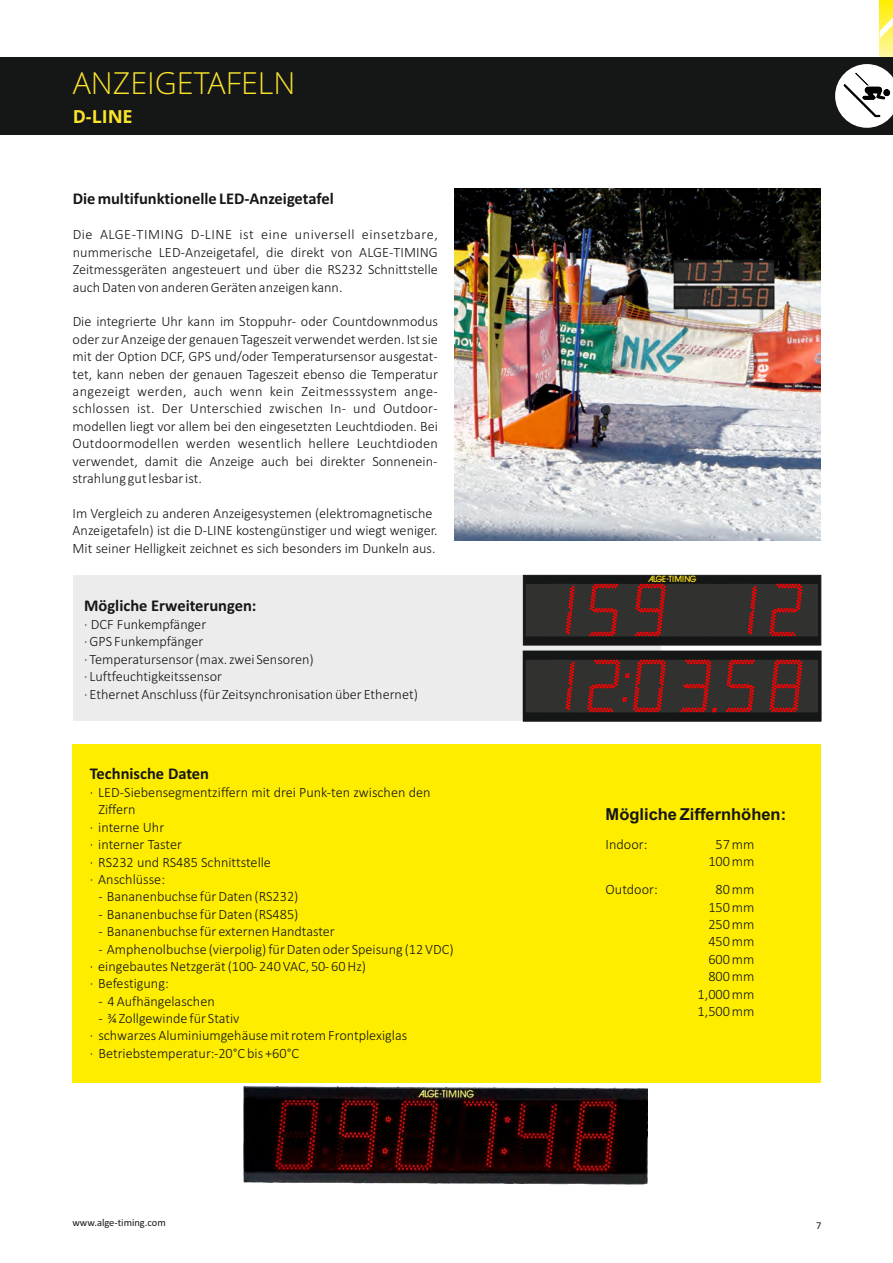
<style>
.page{position:relative;width:893px;height:1263px;background:#fff}
.page>*{position:absolute;margin:0;border:0;box-sizing:border-box;transform-origin:0 0}
.t1{font:300 30.45px "Open Sans";color:#f9e32c}
.t2{font:700 18px "Open Sans";color:#f9e32c}
.t3{font:700 16.5px "Calibri";color:#151616}
.t4{font:700 16.5px "Arial";color:#151616}
.t5{font:300 14.25px/17.4px "Calibri";color:#151616}
.t6{font:10.5px "Calibri";color:#151616}
.t7{font:8.7px "Alge Timing";color:#fbe116}
</style>
<div class="page">
<svg style="left:880px;top:0;width:13px;height:57px"></svg>
<svg style="left:880px;top:17px;width:13px;height:21px"></svg>
<div style="left:0;top:57px;width:893px;height:78px;background:#151616"></div>
<svg style="left:835px;top:64px;width:58px;height:64px"></svg>
<img style="left:844px;top:72px;width:46px;height:45px">
<div style="left:73px;top:744px;width:748px;height:338px;background:#ffed00"></div>
<div style="left:73px;top:576px;width:587px;height:145px;background:#ececec"></div>
<img style="left:243px;top:1086px;width:404px;height:98px">
<div style="left:523px;top:575px;width:298px;height:70px;background:#151616;border:1px solid #151616"></div>
<div style="left:525px;top:583px;width:294px;height:54px;background:#313130;border:1px solid #151616"></div>
<svg style="left:542px;top:584px;width:260px;height:52px"></svg>
<div style="left:523px;top:651px;width:298px;height:70px;background:#151616"></div>
<div style="left:525px;top:659px;width:294px;height:54px;background:#313130;border:1px solid #151616"></div>
<svg style="left:542px;top:660px;width:260px;height:52px"></svg>
<img style="left:455px;top:188px;width:366px;height:353px">
<h1 class="t1" style="left:73px;top:71px;width:224px">ANZEIGETAFELN</h1>
<p class="t2" style="left:73px;top:109px;width:61px">D-LINE</p>
<p class="t3" style="left:73px;top:192px;width:263px">Die multifunktionelle LED-Anzeigetafel</p>
<p class="t5" style="left:73px;top:227px;width:367px;text-align:justify">Die ALGE-TIMING D-LINE ist eine universell einsetzbare, nummerische LED-Anzeigetafel, die direkt von ALGE-TIMING Zeitmessgeräten angesteuert und über die RS232 Schnittstelle auch Daten von anderen Geräten anzeigen kann.</p>
<p class="t5" style="left:73px;top:314px;width:367px;text-align:justify">Die integrierte Uhr kann im Stoppuhr- oder Countdownmodus oder zur Anzeige der genauen Tageszeit verwendet werden. Ist sie mit der Option DCF, GPS und/oder Temperatursensor ausgestat&shy;tet, kann neben der genauen Tageszeit ebenso die Temperatur angezeigt werden, auch wenn kein Zeitmesssystem ange&shy;schlossen ist. Der Unterschied zwischen In- und Outdoor&shy;modellen liegt vor allem bei den eingesetzten Leuchtdioden. Bei Outdoormodellen werden wesentlich hellere Leuchtdioden verwendet, damit die Anzeige auch bei direkter Sonnenein&shy;strahlung gut lesbar ist.</p>
<p class="t5" style="left:73px;top:506px;width:367px">Im Vergleich zu anderen Anzeigesystemen (elektromagnetische<br>Anzeigetafeln) ist die D-LINE kostengünstiger und wiegt weniger.<br>Mit seiner Helligkeit zeichnet es sich besonders im Dunkeln aus.</p>
<p class="t3" style="left:84px;top:599px;width:174px">Mögliche Erweiterungen:</p>
<p class="t5" style="left:84px;top:617px;width:335px">· DCF Funkempfänger<br>· GPS Funkempfänger<br>· Temperatursensor (max. zwei Sensoren)<br>· Luftfeuchtigkeitssensor<br>· Ethernet Anschluss (für Zeitsynchronisation über Ethernet)</p>
<p class="t3" style="left:90px;top:766px;width:121px">Technische Daten</p>
<p class="t5" style="left:90px;top:785px;width:342px">· LED-Siebensegmentziffern mit drei Punk-ten zwischen den</p>
<p class="t5" style="left:98px;top:802px;width:39px">Ziffern</p>
<p class="t5" style="left:90px;top:819px;width:76px">· interne Uhr</p>
<p class="t5" style="left:90px;top:837px;width:94px">· interner Taster</p>
<p class="t5" style="left:90px;top:854px;width:183px">· RS232 und RS485 Schnittstelle</p>
<p class="t5" style="left:90px;top:872px;width:77px">· Anschlüsse:</p>
<p class="t5" style="left:98px;top:889px;width:202px">- Bananenbuchse für Daten (RS232)</p>
<p class="t5" style="left:98px;top:906px;width:202px">- Bananenbuchse für Daten (RS485)</p>
<p class="t5" style="left:98px;top:924px;width:238px">- Bananenbuchse für externen Handtaster</p>
<p class="t5" style="left:90px;top:941px;width:365px;text-indent:9px">- Amphenolbuchse (vierpolig) für Daten oder Speisung (12 VDC) · eingebautes Netzgerät (100- 240 VAC, 50- 60 Hz)<br>· Befestigung:</p>
<p class="t5" style="left:98px;top:993px;width:118px">- 4 Aufhängelaschen</p>
<p class="t5" style="left:90px;top:1011px;width:319px;text-indent:9px">- ¾ Zollgewinde für Stativ<br>· schwarzes Aluminiumgehäuse mit rotem Frontplexiglas · Betriebstemperatur:-20°C bis +60°C</p>
<p class="t7" style="left:648px;top:574px;width:50px">ALGE-TIMING</p>
<p class="t4" style="left:606px;top:808px;width:182px">Mögliche Ziffernhöhen:</p>
<p class="t5" style="left:606px;top:836px;width:43px">Indoor:</p>
<p class="t5" style="left:708px;top:836px;width:48px;text-align:center">57 mm<br>100 mm</p>
<p class="t5" style="left:606px;top:882px;width:54px">Outdoor:</p>
<p class="t5" style="left:698px;top:882px;width:58px;text-align:right">80 mm<br>150 mm<br>250 mm<br>450 mm<br>600 mm<br>800 mm<br>1,000 mm<br>1,500 mm</p>
<p class="t6" style="left:72px;top:1218px;width:95px">www.alge-timing.com</p>
<p class="t6" style="left:816px;top:1221px;width:7px">7</p>
</div>
